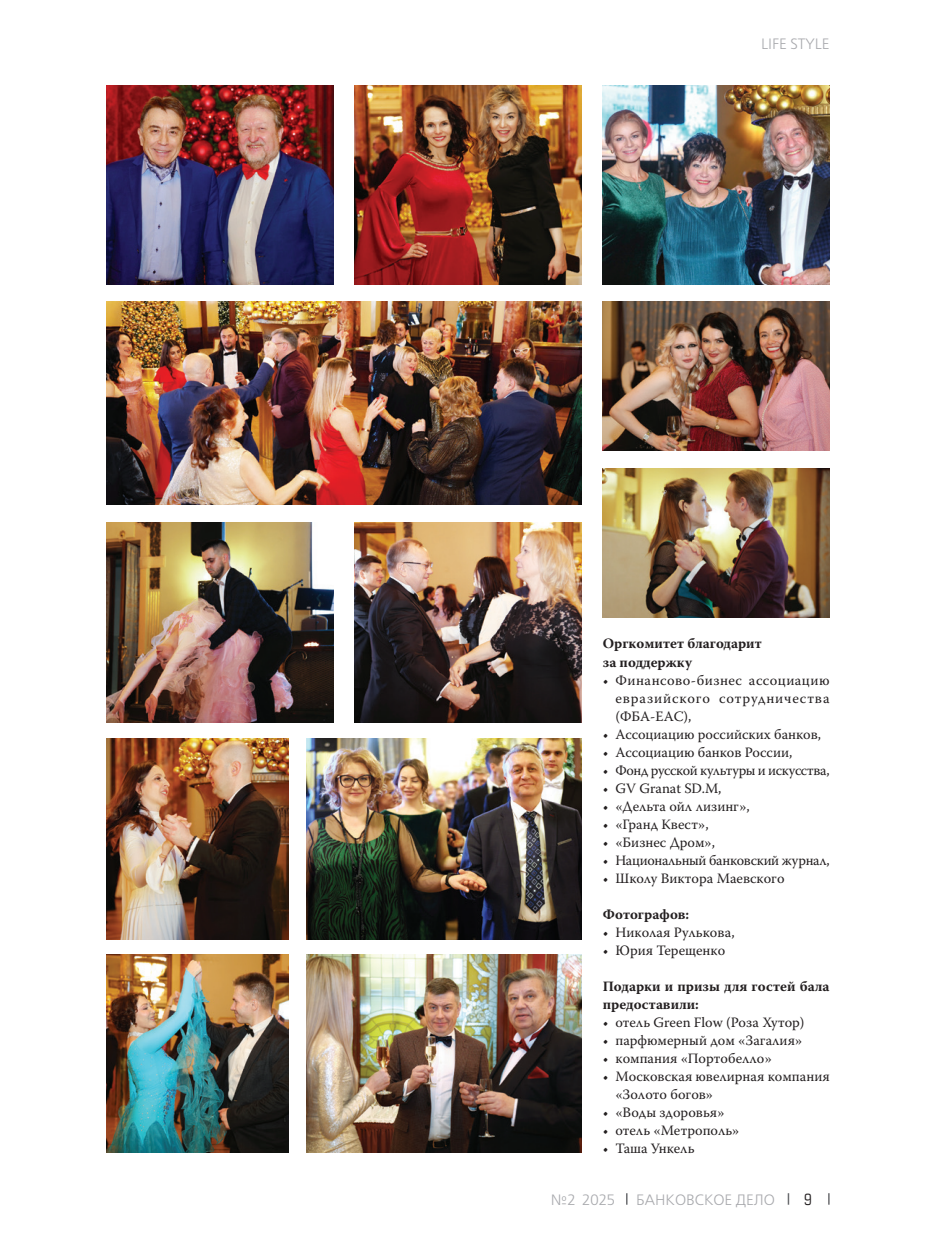
<style>
.page{position:relative;width:936px;height:1234px;background:#fff}
.page>*{position:absolute;margin:0;border:0;box-sizing:border-box;transform-origin:0 0}
.t1{font:15px "Free Set C";color:#a8a9ad}
.t2{font:15px "Europe Cond";color:#231f20}
.t3{font:14.25px/18px "Warnock Pro";color:#231f20;text-align:justify}
.t4{font:700 14.25px/18px "Warnock Pro";color:#231f20}
.t5{font:14.25px "Warnock Pro";letter-spacing:-.03em;color:#231f20}
.t6{font:14.25px "Warnock Pro";letter-spacing:-.02em;color:#231f20}
</style>
<div class="page">
<svg style="left:787px;top:1193px;width:2px;height:11px"></svg>
<img style="left:106px;top:85px;width:227px;height:200px">
<img style="left:106px;top:738px;width:182px;height:201px">
<img style="left:306px;top:738px;width:275px;height:201px">
<img style="left:106px;top:301px;width:475px;height:203px">
<img style="left:106px;top:954px;width:182px;height:198px">
<img style="left:354px;top:85px;width:227px;height:200px">
<img style="left:106px;top:522px;width:227px;height:200px">
<img style="left:306px;top:954px;width:275px;height:198px">
<img style="left:354px;top:522px;width:227px;height:200px">
<img style="left:602px;top:85px;width:227px;height:200px">
<img style="left:602px;top:301px;width:227px;height:149px">
<img style="left:602px;top:468px;width:227px;height:149px">
<p class="t1" style="left:761px;top:36px;width:70px">LIFE STYLE</p>
<p class="t4" style="left:602px;top:634px;width:161px">Оргкомитет благодарит за поддержку</p>
<p class="t3" style="left:615px;top:670px;width:216px;text-indent:-13px">• Финансово-бизнес ассоциацию евразийского сотрудничества (ФБА-ЕАС),</p>
<p class="t3" style="left:602px;top:724px;width:220px">• Ассоциацию российских банков,</p>
<p class="t3" style="left:602px;top:742px;width:191px">• Ассоциацию банков России,</p>
<p class="t5" style="left:602px;top:761px;width:228px">• Фонд русской культуры и искусства,</p>
<p class="t3" style="left:602px;top:778px;width:120px">• GV Granat SD.M,</p>
<p class="t3" style="left:602px;top:796px;width:148px">• «Дельта ойл лизинг»,</p>
<p class="t3" style="left:602px;top:814px;width:107px">• «Гранд Квест»,</p>
<p class="t3" style="left:602px;top:832px;width:114px">• «Бизнес Дром»,</p>
<p class="t6" style="left:602px;top:851px;width:228px">• Национальный банковский журнал,</p>
<p class="t3" style="left:602px;top:868px;width:183px">• Школу Виктора Маевского</p>
<p class="t4" style="left:602px;top:904px;width:88px">Фотографов:</p>
<p class="t3" style="left:602px;top:922px;width:133px">• Николая Рулькова,</p>
<p class="t3" style="left:602px;top:940px;width:124px">• Юрия Терещенко</p>
<p class="t4" style="left:602px;top:976px;width:228px">Подарки и призы для гостей бала предоставили:</p>
<p class="t3" style="left:602px;top:1012px;width:203px">• отель Green Flow (Роза Хутор)</p>
<p class="t3" style="left:602px;top:1030px;width:201px">• парфюмерный дом «Загалия»</p>
<p class="t3" style="left:602px;top:1048px;width:171px">• компания «Портобелло»</p>
<p class="t3" style="left:615px;top:1066px;width:216px;text-indent:-13px">• Московская ювелирная компания «Золото богов»</p>
<p class="t3" style="left:602px;top:1102px;width:123px">• «Воды здоровья»</p>
<p class="t3" style="left:602px;top:1120px;width:138px">• отель «Метрополь»</p>
<p class="t3" style="left:602px;top:1138px;width:93px">• Таша Ункель</p>
<p class="t1" style="left:550px;top:1191px;width:66px">№2 2025</p>
<p class="t1" style="left:636px;top:1191px;width:140px">БАНКОВСКОЕ ДЕЛО</p>
<p class="t2" style="left:804px;top:1189px;width:9px">9</p>
</div>
